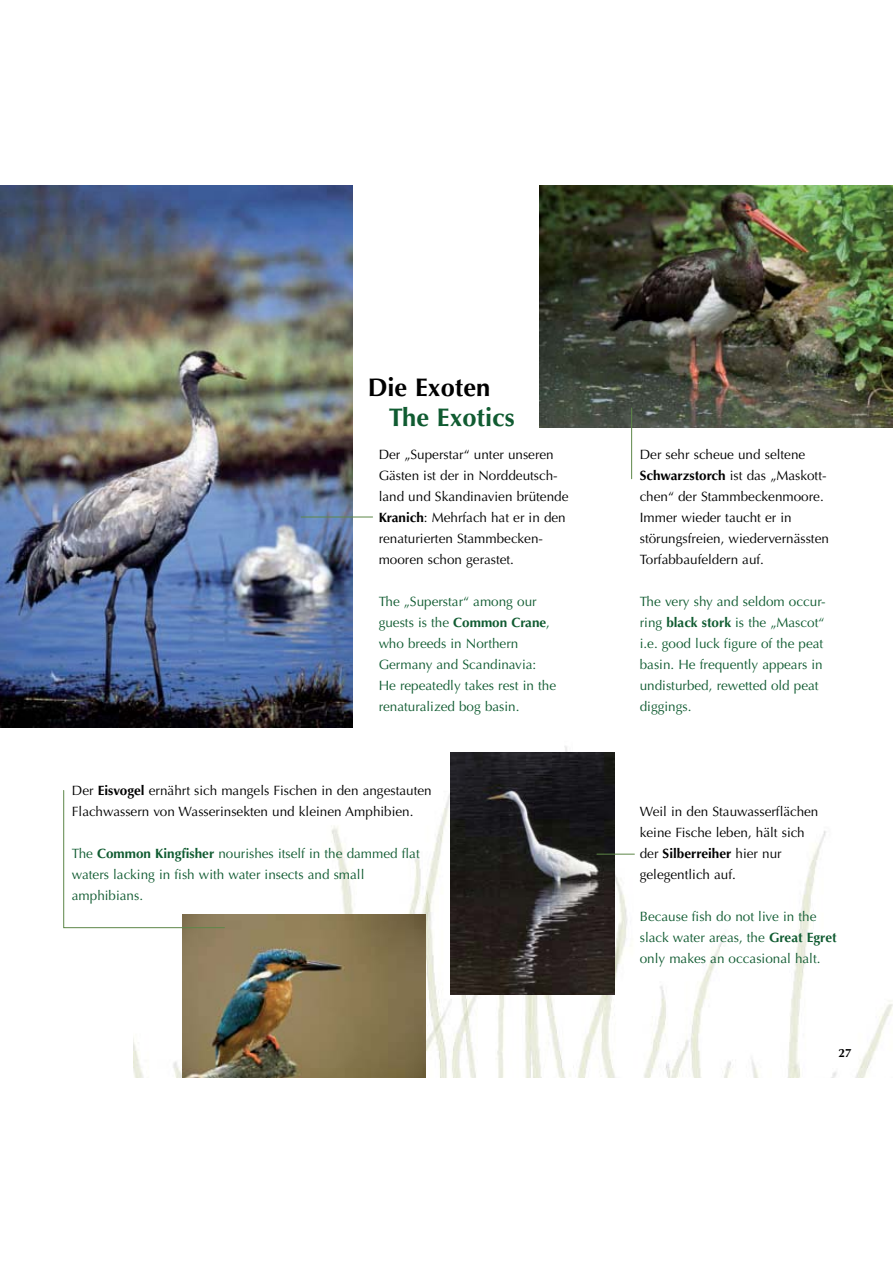
<style>
.page{position:relative;width:893px;height:1263px;background:#fff}
.page>*{position:absolute;margin:0;border:0;box-sizing:border-box;transform-origin:0 0}
.t1{font:700 25.5px "Optima";color:#105b31}
.t2{font:700 25.5px "Optima";color:#000}
.t3{font:13.5px/21px "Optima";color:#000}
.t4{font:13.5px/21px "Optima";color:#105b31}
.t5{font:700 12px "Optima";color:#000}
.s1{font-weight:700}
</style>
<div class="page">
<img style="left:133px;top:727px;width:760px;height:351px">
<img style="left:451px;top:753px;width:163px;height:242px">
<img style="left:540px;top:185px;width:353px;height:242px">
<hr style="left:597px;top:854px;width:37px;height:1px;background:#5d8748">
<img style="left:0;top:185px;width:353px;height:542px">
<hr style="left:301px;top:517px;width:72px;height:1px;background:#5d8748">
<hr style="left:631px;top:408px;width:1px;height:71px;background:#5d8748">
<img style="left:183px;top:914px;width:242px;height:164px">
<svg style="left:63px;top:790px;width:162px;height:138px"></svg>
<h1 class="t2" style="left:368px;top:377px;width:124px">Die Exoten</h1>
<h1 class="t1" style="left:389px;top:407px;width:127px">The Exotics</h1>
<p class="t3" style="left:379px;top:445px;width:191px">Der „Superstar“ unter unseren<br>Gästen ist der in Norddeutsch&shy;land und Skandinavien brütende<br><span class="s1">Kranich</span>: Mehrfach hat er in den renaturierten Stammbecken&shy;mooren schon gerastet.</p>
<p class="t4" style="left:379px;top:592px;width:179px">The „Superstar“ among our guests is the <span class="s1">Common Crane</span>, who breeds in Northern<br>Germany and Scandinavia:<br>He repeatedly takes rest in the renaturalized bog basin.</p>
<p class="t3" style="left:72px;top:781px;width:361px">Der <span class="s1">Eisvogel</span> ernährt sich mangels Fischen in den angestauten<br>Flachwassern von Wasserinsekten und kleinen Amphibien.</p>
<p class="t4" style="left:72px;top:844px;width:349px">The <span class="s1">Common Kingfisher</span> nourishes itself in the dammed flat waters lacking in fish with water insects and small amphibians.</p>
<p class="t3" style="left:640px;top:445px;width:191px">Der sehr scheue und seltene<br><span class="s1">Schwarzstorch</span> ist das „Maskott&shy;chen“ der Stammbeckenmoore.<br>Immer wieder taucht er in störungsfreien, wiedervernässten<br>Torfabbaufeldern auf.</p>
<p class="t4" style="left:640px;top:592px;width:187px">The very shy and seldom occur&shy;ring <span class="s1">black stork</span> is the „Mascot“ i.e. good luck figure of the peat basin. He frequently appears in undisturbed, rewetted old peat diggings.</p>
<p class="t3" style="left:640px;top:802px;width:180px">Weil in den Stauwasserflächen keine Fische leben, hält sich der <span class="s1">Silberreiher</span> hier nur gelegentlich auf.</p>
<p class="t4" style="left:640px;top:907px;width:198px">Because fish do not live in the slack water areas, the <span class="s1">Great Egret </span>only makes an occasional halt.</p>
<p class="t5" style="left:838px;top:1047px;width:15px">27</p>
</div>
